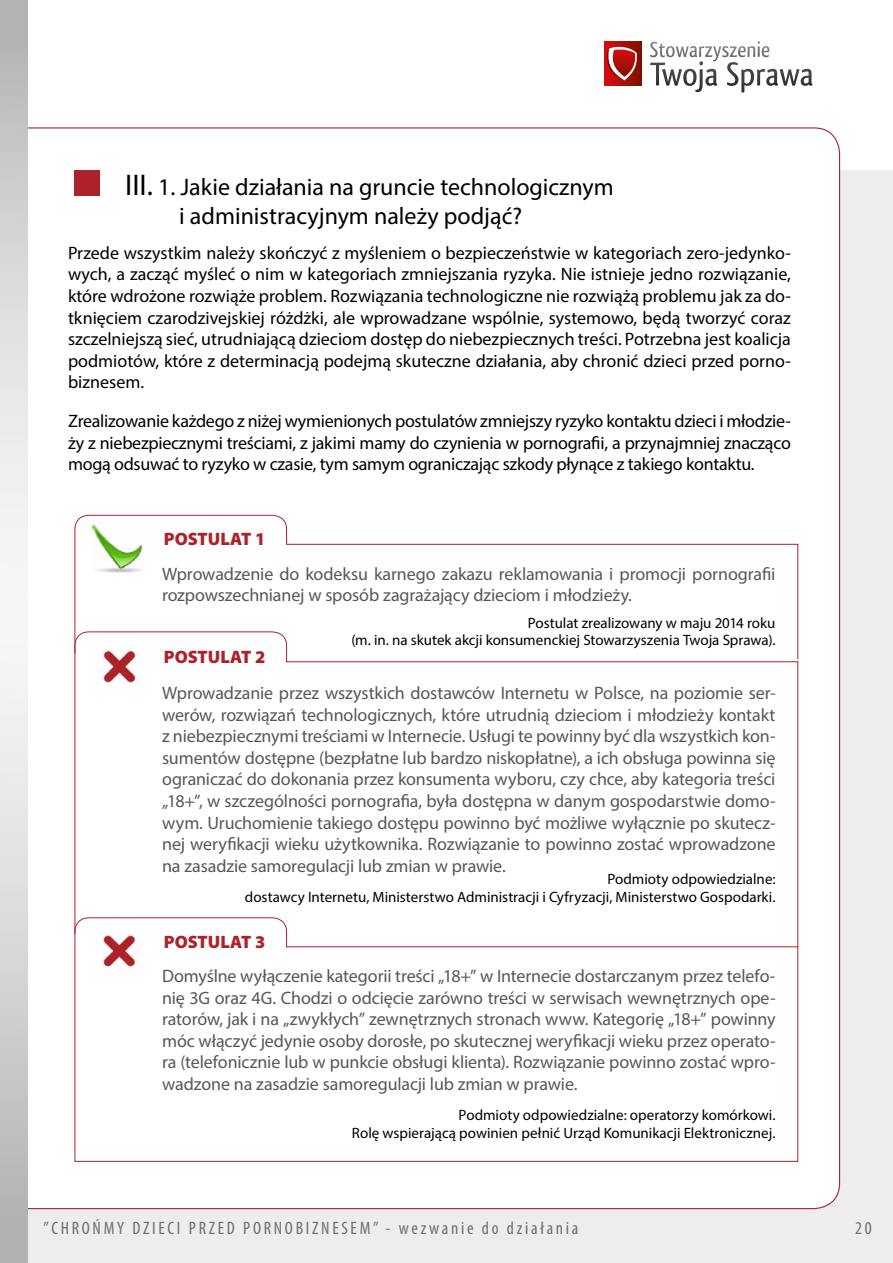
<style>
.page{position:relative;width:893px;height:1263px;background:#ededed}
.page>*{position:absolute;margin:0;border:0;box-sizing:border-box;transform-origin:0 0}
.t1{font:24px/28.8px "Myriad Pro";color:#000}
.t2{font:18px/21.6px "Myriad Pro";letter-spacing:-.005em;color:#575756;text-align:justify}
.t3{font:18px/21.6px "Myriad Pro";letter-spacing:-.01em;color:#000;text-align:justify}
.t4{font:condensed 18px "Myriad Pro";letter-spacing:.15em;color:#706f6f}
.t5{font:900 18px "Myriad Pro";letter-spacing:-.005em;color:#ad222a}
.t6{font:15px/18px "Myriad Pro";color:#000;text-align:right}
.s1{font-size:30px}
</style>
<div class="page">
<div style="left:0;top:0;width:893px;height:170px;background:#fff"></div>
<svg style="left:650px;top:41px;width:162px;height:52px"></svg>
<svg style="left:604px;top:42px;width:37px;height:44px"></svg>
<svg style="left:605px;top:45px;width:33px;height:37px"></svg>
<div style="left:28px;top:127px;width:813px;height:1083px;background:#fff"></div>
<svg style="left:0;top:0;width:28px;height:1263px"></svg>
<div style="left:74px;top:170px;width:26px;height:26px;background:#ad222a"></div>
<div style="left:74px;top:234px;width:724px;height:397px;background:#fff"></div>
<div style="left:74px;top:636px;width:724px;height:526px;background:#fff"></div>
<h1 class="t1" style="left:179px;top:172px;width:436px;text-indent:-54px"><span class="s1">III.</span> 1. Jakie działania na gruncie technologicznym i administracyjnym należy podjąć?</h1>
<p class="t3" style="left:68px;top:242px;width:724px">Przede wszystkim należy skończyć z myśleniem o bezpieczeństwie w kategoriach zero-jedynko&shy;wych, a zacząć myśleć o nim w kategoriach zmniejszania ryzyka. Nie istnieje jedno rozwiązanie, które wdrożone rozwiąże problem. Rozwiązania technologiczne nie rozwiążą problemu jak za do&shy;tknięciem czarodzivejskiej różdżki, ale wprowadzane wspólnie, systemowo, będą tworzyć coraz szczelniejszą sieć, utrudniającą dzieciom dostęp do niebezpiecznych treści. Potrzebna jest koalicja podmiotów, które z determinacją podejmą skuteczne działania, aby chronić dzieci przed porno&shy;biznesem.</p>
<p class="t3" style="left:68px;top:410px;width:724px">Zrealizowanie każdego z niżej wymienionych postulatów zmniejszy ryzyko kontaktu dzieci i młodzie&shy;ży z niebezpiecznymi treściami, z jakimi mamy do czynienia w pornografii, a przynajmniej znacząco mogą odsuwać to ryzyko w czasie, tym samym ograniczając szkody płynące z takiego kontaktu.</p>
<p class="t5" style="left:164px;top:529px;width:103px">POSTULAT 1</p>
<p class="t2" style="left:162px;top:562px;width:615px">Wprowadzenie do kodeksu karnego zakazu reklamowania i promocji pornografii rozpowszechnianej w sposób zagrażający dzieciom i młodzieży.</p>
<p class="t6" style="left:351px;top:614px;width:426px;line-height:17.5px">Postulat zrealizowany w maju 2014 roku<br>(m. in. na skutek akcji konsumenckiej Stowarzyszenia Twoja Sprawa).</p>
<p class="t2" style="left:162px;top:682px;width:615px">Wprowadzanie przez wszystkich dostawców Internetu w Polsce, na poziomie ser&shy;werów, rozwiązań technologicznych, które utrudnią dzieciom i młodzieży kontakt z niebezpiecznymi treściami w Internecie. Usługi te powinny być dla wszystkich kon&shy;sumentów dostępne (bezpłatne lub bardzo niskopłatne), a ich obsługa powinna się ograniczać do dokonania przez konsumenta wyboru, czy chce, aby kategoria treści „18+”, w szczególności pornografia, była dostępna w danym gospodarstwie domo&shy;wym. Uruchomienie takiego dostępu powinno być możliwe wyłącznie po skutecz&shy;nej weryfikacji wieku użytkownika. Rozwiązanie to powinno zostać wprowadzone na zasadzie samoregulacji lub zmian w prawie.</p>
<p class="t6" style="left:245px;top:869px;width:532px">Podmioty odpowiedzialne:<br>dostawcy Internetu, Ministerstwo Administracji i Cyfryzacji, Ministerstwo Gospodarki.</p>
<p class="t5" style="left:164px;top:647px;width:103px">POSTULAT 2</p>
<p class="t5" style="left:164px;top:931px;width:103px">POSTULAT 3</p>
<p class="t2" style="left:162px;top:965px;width:615px">Domyślne wyłączenie kategorii treści „18+” w Internecie dostarczanym przez telefo&shy;nię 3G oraz 4G. Chodzi o odcięcie zarówno treści w serwisach wewnętrznych ope&shy;ratorów, jak i na „zwykłych” zewnętrznych stronach www. Kategorię „18+” powinny móc włączyć jedynie osoby dorosłe, po skutecznej weryfikacji wieku przez operato&shy;ra (telefonicznie lub w punkcie obsługi klienta). Rozwiązanie powinno zostać wpro&shy;wadzone na zasadzie samoregulacji lub zmian w prawie.</p>
<p class="t6" style="left:352px;top:1105px;width:425px">Podmioty odpowiedzialne: operatorzy komórkowi.<br>Rolę wspierającą powinien pełnić Urząd Komunikacji Elektronicznej.</p>
<p class="t4" style="left:44px;top:1217px;width:536px">”CHROŃMY DZIECI PRZED PORNOBIZNESEM” - wezwanie do działania</p>
<p class="t4" style="left:855px;top:1217px;width:18px">20</p>
</div>
